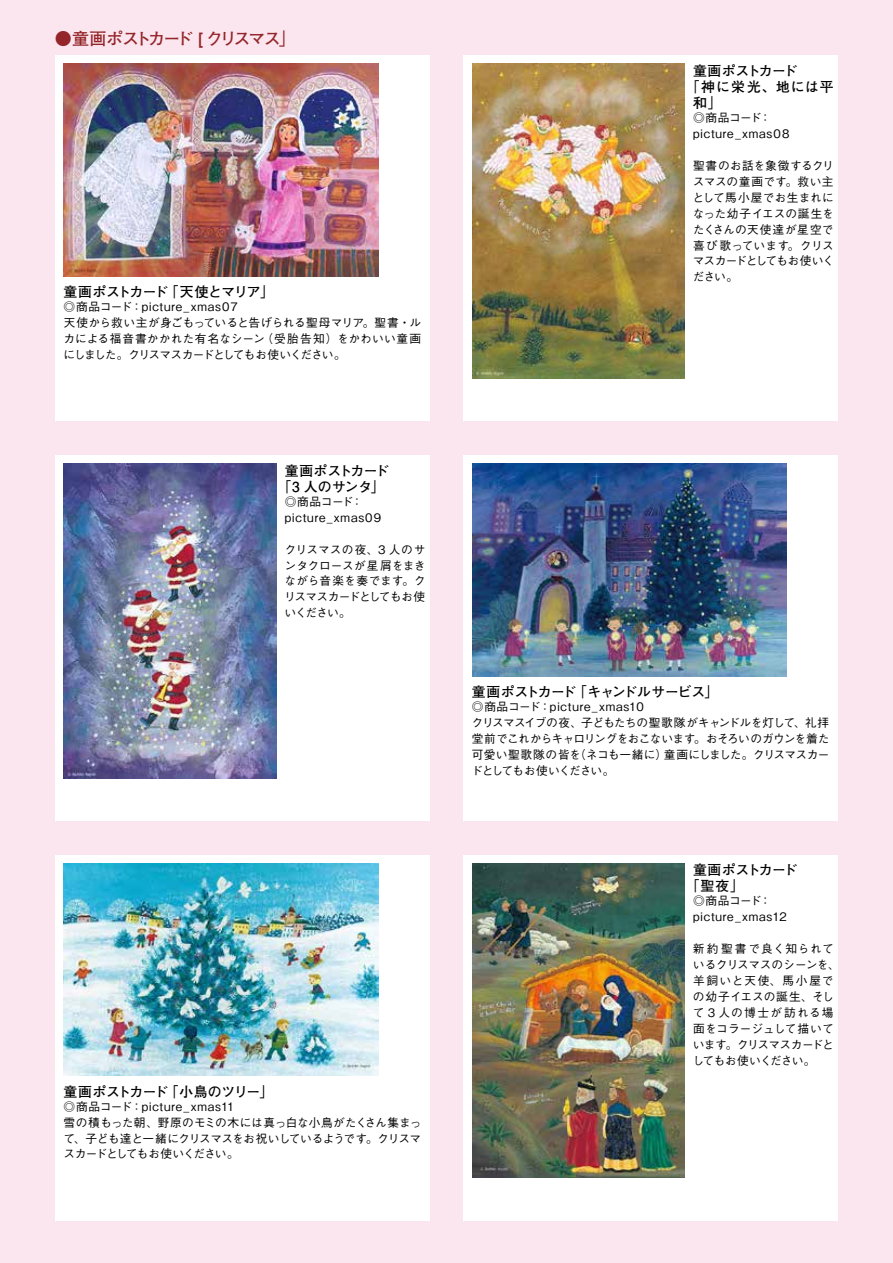
<style>
.page{position:relative;width:893px;height:1263px;background:#fbe6ef}
.page>*{position:absolute;margin:0;border:0;box-sizing:border-box;transform-origin:0 0}
.t1{font:700 16.95px "Futo Go B101 Pro";letter-spacing:-.105em;color:#94252a}
.t2{font:700 13.8px/15.9px "Futo Go B101 Pro";letter-spacing:-.035em;color:#000;text-align:center}
.t3{font:700 13.8px "Futo Go B101 Pro";letter-spacing:.075em;color:#000}
.t4{font:500 11.7px/15.9px "Gothic BBB Pro";letter-spacing:-.01em;color:#000;text-align:justify}
.t5{font:500 11.7px/15.9px "Gothic BBB Pro";letter-spacing:-.045em;color:#000}
.t6{font:500 11.7px/15.9px "Gothic BBB Pro";letter-spacing:-.035em;color:#000}
.t7{font:500 11.7px/15.9px "Gothic BBB Pro";letter-spacing:.015em;color:#000}
.t8{font:500 11.7px/15.9px "Gothic BBB Pro";letter-spacing:.065em;color:#000}
.t9{font:500 11.7px/15.9px "Gothic BBB Pro";letter-spacing:.05em;color:#000}
</style>
<div class="page">
<div style="left:55px;top:55px;width:374px;height:366px;background:#fff"></div>
<div style="left:463px;top:455px;width:375px;height:366px;background:#fff"></div>
<div style="left:55px;top:855px;width:374px;height:365px;background:#fff"></div>
<div style="left:55px;top:455px;width:374px;height:366px;background:#fff"></div>
<div style="left:463px;top:55px;width:375px;height:366px;background:#fff"></div>
<div style="left:463px;top:855px;width:375px;height:365px;background:#fff"></div>
<img style="left:64px;top:64px;width:314px;height:212px">
<img style="left:472px;top:463px;width:314px;height:213px">
<img style="left:64px;top:863px;width:314px;height:213px">
<img style="left:64px;top:463px;width:212px;height:315px">
<img style="left:472px;top:64px;width:213px;height:314px">
<img style="left:472px;top:863px;width:213px;height:315px">
<h1 class="t1" style="left:55px;top:25px;width:242px">●童画ポストカード [ クリスマス」</h1>
<p class="t2" style="left:64px;top:282px;width:212px">童画ポストカード「天使とマリア」</p>
<p class="t4" style="left:63px;top:297px;width:359px;text-align:left">◎商品コード：picture_xmas07<br>天使から救い主が身ごもっていると告げられる聖母マリア。聖書・ルカによる福音書かかれた有名なシーン（受胎告知）をかわいい童画にしました。クリスマスカードとしてもお使いください。</p>
<p class="t2" style="left:278px;top:461px;width:114px">童画ポストカード「3 人のサンタ」</p>
<p class="t8" style="left:285px;top:492px;width:98px">◎商品コード：picture_xmas09</p>
<p class="t4" style="left:284px;top:540px;width:143px">クリスマスの夜、3 人のサンタクロースが星屑をまきながら音楽を奏でます。クリスマスカードとしてもお使いください。</p>
<p class="t2" style="left:64px;top:1081px;width:211px">童画ポストカード「小鳥のツリー」</p>
<p class="t6" style="left:63px;top:1097px;width:359px">◎商品コード：picture_xmas11<br>雪の積もった朝、野原のモミの木には真っ白な小鳥がたくさん集まって、子ども達と一緒にクリスマスをお祝いしているようです。クリスマスカードとしてもお使いください。</p>
<p class="t2" style="left:693px;top:61px;width:106px">童画ポストカード</p>
<p class="t3" style="left:686px;top:76px;width:149px">「神に栄光、地には平</p>
<p class="t2" style="left:693px;top:93px;width:30px">和」</p>
<p class="t8" style="left:693px;top:108px;width:98px">◎商品コード：picture_xmas08</p>
<p class="t4" style="left:693px;top:156px;width:143px">聖書のお話を象徴するクリスマスの童画です。救い主として馬小屋でお生まれになった幼子イエスの誕生をたくさんの天使達が星空で喜び歌っています。クリスマスカードとしてもお使いください。</p>
<p class="t2" style="left:472px;top:682px;width:248px">童画ポストカード「キャンドルサービス」</p>
<p class="t5" style="left:471px;top:697px;width:360px">◎商品コード：picture_xmas10<br>クリスマスイブの夜、子どもたちの聖歌隊がキャンドルを灯して、礼拝堂前でこれからキャロリングをおこないます。おそろいのガウンを着た可愛い聖歌隊の皆を（ネコも一緒に）童画にしました。クリスマスカードとしてもお使いください。</p>
<p class="t2" style="left:686px;top:860px;width:114px;text-align:left;text-indent:7px">童画ポストカード「聖夜」</p>
<p class="t9" style="left:693px;top:892px;width:95px">◎商品コード：picture_xmas12</p>
<p class="t7" style="left:692px;top:939px;width:149px">新約聖書で良く知られているクリスマスのシーンを、羊飼いと天使、馬小屋での幼子イエスの誕生、そして 3 人の博士が訪れる場面をコラージュして描いています。クリスマスカードとしてもお使いください。</p>
</div>
